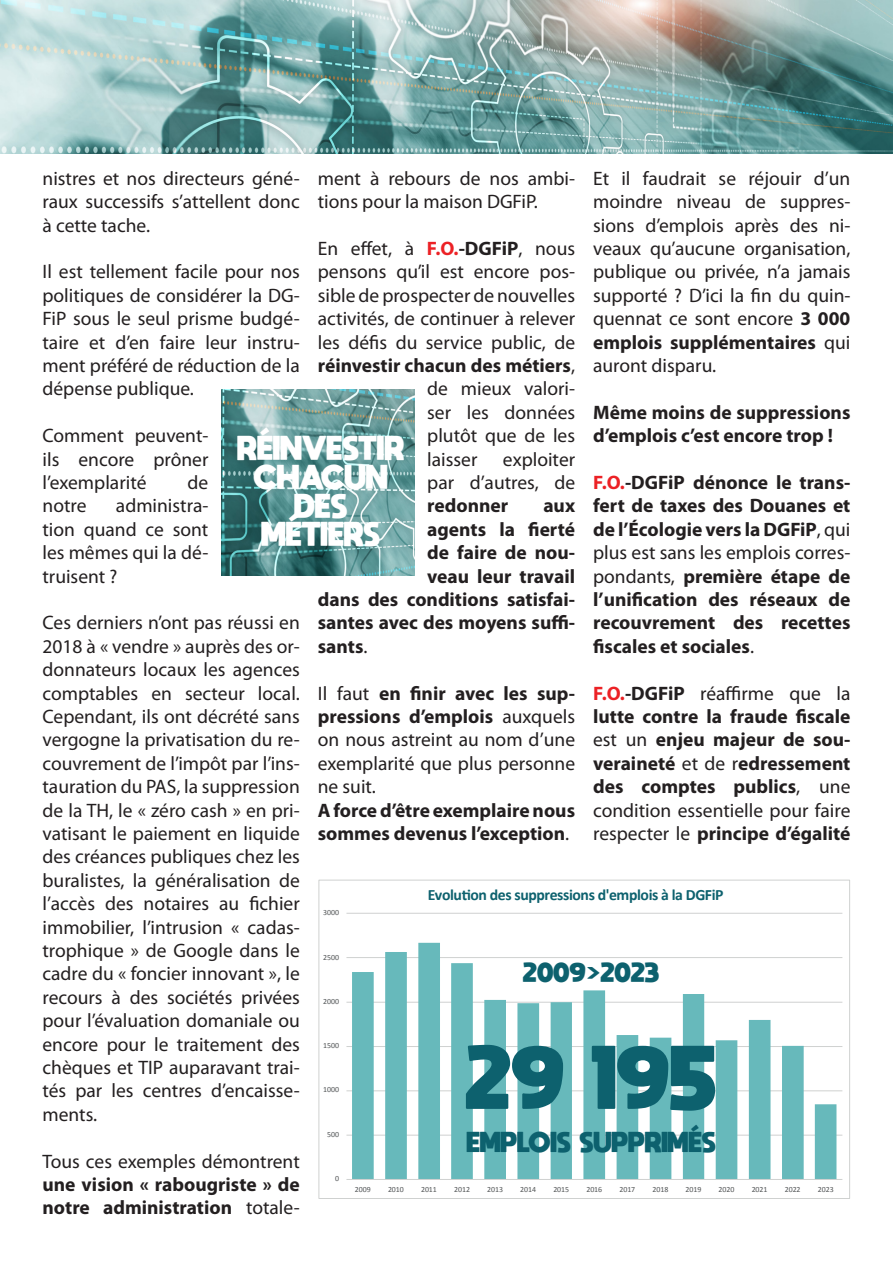
<style>
.page{position:relative;width:893px;height:1263px;background:#fff}
.page>*{position:absolute;margin:0;border:0;box-sizing:border-box;transform-origin:0 0}
.t1{font:800 63.15px "moon get";color:#0d616e}
.t2{font:800 24px/28.8px "moon get";color:#fff;text-align:center}
.t3{font:800 20.25px "moon get";color:#0d616e}
.t4{font:19.5px/23.4px "Myriad Pro";color:#231f20;text-align:justify}
.t5{font:700 19.5px/23.4px "Myriad Pro";color:#231f20;text-align:justify}
.t6{font:800 19.2px "moon get";color:#0d616e}
.t7{font:700 15.75px "Calibri";letter-spacing:-.025em;color:#0d616e}
.t8{font:7.95px "Calibri";letter-spacing:-.005em;color:#515455}
.s1{font-weight:700}
.s2{color:#ec2125}
.s3{font-weight:400}
.s4{font-weight:700;color:#ec2125}
</style>
<div class="page">
<hr style="left:346px;top:1135px;width:496px;height:1px;background:#cfd1d0">
<hr style="left:346px;top:1090px;width:496px;height:1px;background:#cfd1d0">
<hr style="left:346px;top:1046px;width:496px;height:1px;background:#cfd1d0">
<hr style="left:346px;top:1002px;width:496px;height:1px;background:#cfd1d0">
<hr style="left:346px;top:957px;width:496px;height:1px;background:#cfd1d0">
<hr style="left:346px;top:913px;width:496px;height:1px;background:#cfd1d0">
<svg style="left:352px;top:943px;width:484px;height:236px"></svg>
<hr style="left:346px;top:1179px;width:496px;height:1px;background:#cfd1d0">
<img style="left:0;top:0;width:893px;height:153px">
<img style="left:222px;top:389px;width:192px;height:187px">
<p class="t4" style="left:593px;top:166px;width:259px">Et il faudrait se réjouir d’un moindre niveau de suppres&shy;sions d’emplois après des ni&shy;veaux qu’aucune organisation, publique ou privée, n’a jamais supporté ? D’ici la fin du quin&shy;quennat ce sont encore <span class="s1">3 000 emplois supplémentaires</span> qui auront disparu.</p>
<p class="t5" style="left:593px;top:400px;width:259px">Même moins de suppressions d’emplois c’est encore trop !</p>
<p class="t5" style="left:593px;top:470px;width:259px"><span class="s2">F.O.</span>-DGFiP dénonce le trans&shy;fert de taxes des Douanes et de l’Écologie vers la DGFiP<span class="s3">, qui plus est sans les emplois corres&shy;pondants,</span> première étape de l’unification des réseaux de recouvrement des recettes fiscales et sociales<span class="s3">.</span></p>
<p class="t5" style="left:593px;top:681px;width:259px"><span class="s2">F.O.</span>-DGFiP <span class="s3">réaffirme que la </span>lutte contre la fraude fiscale <span class="s3">est un</span> enjeu majeur de sou&shy;veraineté <span class="s3">et de r</span>edressement des comptes publics<span class="s3">, une condition essentielle pour faire respecter le</span> principe d’égalité</p>
<p class="t4" style="left:43px;top:166px;width:259px">nistres et nos directeurs géné&shy;raux successifs s’attellent donc à cette tache.</p>
<p class="t4" style="left:43px;top:260px;width:259px">Il est tellement facile pour nos politiques de considérer la DG-FiP sous le seul prisme budgé&shy;taire et d’en faire leur instru&shy;ment préféré de réduction de la dépense publique.</p>
<p class="t4" style="left:43px;top:424px;width:167px">Comment peuvent&shy;ils encore prôner l’exemplarité</p>
<p class="t4" style="left:318px;top:166px;width:259px">ment à rebours de nos ambi&shy;tions pour la maison DGFiP.</p>
<p class="t4" style="left:318px;top:236px;width:259px">En effet, à <span class="s4">F.O.</span><span class="s1">-DGFiP</span>, nous</p>
<p class="t4" style="left:318px;top:260px;width:259px">pensons qu’il est encore pos-</p>
<p class="t4" style="left:318px;top:283px;width:259px">sible de prospecter de nouvelles</p>
<p class="t4" style="left:318px;top:307px;width:259px">activités, de continuer à relever</p>
<p class="t4" style="left:318px;top:330px;width:259px">les défis du service public, de</p>
<p class="t5" style="left:318px;top:353px;width:259px">réinvestir chacun des métiers<span class="s3">,</span></p>
<p class="t4" style="left:427px;top:377px;width:149px">de mieux valori-</p>
<p class="t4" style="left:427px;top:400px;width:149px">ser les données</p>
<p class="t4" style="left:427px;top:424px;width:149px">plutôt que de les</p>
<p class="t4" style="left:427px;top:447px;width:52px">laisser</p>
<p class="t2" style="left:238px;top:432px;width:168px">RÉINVESTIR</p>
<p class="t2" style="left:254px;top:461px;width:136px">CHACUN<br>DES</p>
<p class="t4" style="left:427px;top:447px;width:149px;text-indent:76px">exploiter par d’autres, de <span class="s1">redonner</span></p>
<p class="t4" style="left:188px;top:470px;width:22px">de</p>
<p class="t4" style="left:43px;top:494px;width:167px;text-indent:73px">administra&shy;tion quand ce sont les mêmes qui la dé&shy;truisent ?</p>
<p class="t4" style="left:43px;top:611px;width:259px">Ces derniers n’ont pas réussi en 2018 à « vendre » auprès des or&shy;donnateurs locaux les agences comptables en secteur local.<br>Cependant, ils ont décrété sans vergogne la privatisation du re&shy;couvrement de l’impôt par l’ins&shy;tauration du PAS, la suppression de la TH, le « zéro cash » en pri&shy;vatisant le paiement en liquide des créances publiques chez les buralistes, la généralisation de l’accès des notaires au fichier immobilier, l’intrusion « cadas&shy;trophique » de Google dans le cadre du « foncier innovant », le recours à des sociétés privées pour l’évaluation domaniale ou encore pour le traitement des chèques et TIP auparavant trai&shy;tés par les centres d’encaisse&shy;ments.</p>
<p class="t5" style="left:43px;top:1149px;width:259px"><span class="s3">Tous ces exemples démontrent </span>une vision « rabougriste » de notre administration <span class="s3">totale-</span></p>
<p class="t4" style="left:43px;top:494px;width:45px">notre</p>
<p class="t5" style="left:543px;top:493px;width:33px">aux</p>
<p class="t5" style="left:427px;top:517px;width:149px">agents la fierté</p>
<p class="t5" style="left:427px;top:540px;width:149px">de faire de nou-</p>
<p class="t5" style="left:427px;top:564px;width:149px">veau leur travail</p>
<p class="t5" style="left:318px;top:587px;width:259px">dans des conditions satisfai-</p>
<p class="t5" style="left:318px;top:610px;width:259px">santes avec des moyens suffi-</p>
<p class="t5" style="left:318px;top:634px;width:51px">sants<span class="s3">.</span></p>
<p class="t4" style="left:318px;top:681px;width:259px">Il faut <span class="s1">en finir avec les sup&shy;pressions d’emplois</span> auxquels on nous astreint au nom d’une exemplarité que plus personne ne suit.</p>
<p class="t5" style="left:318px;top:798px;width:259px">A force d’être exemplaire nous sommes devenus l’exception<span class="s3">.</span></p>
<p class="t2" style="left:262px;top:519px;width:120px">MÉTIERS</p>
<p class="t7" style="left:428px;top:885px;width:297px">Evolution des suppressions d'emplois à la DGFiP</p>
<p class="t8" style="left:323px;top:908px;width:17px">3000</p>
<p class="t8" style="left:323px;top:952px;width:17px">2500</p>
<p class="t6" style="left:523px;top:960px;width:138px">2009&gt;2023</p>
<p class="t8" style="left:323px;top:996px;width:17px">2000</p>
<p class="t8" style="left:323px;top:1040px;width:17px">1500</p>
<p class="t1" style="left:466px;top:1037px;width:253px">29 195</p>
<p class="t3" style="left:467px;top:1129px;width:251px">EMPLOIS SUPPRIMÉS</p>
<p class="t8" style="left:323px;top:1085px;width:17px">1000</p>
<p class="t8" style="left:327px;top:1129px;width:13px">500</p>
<p class="t8" style="left:335px;top:1174px;width:5px">0</p>
<p class="t8" style="left:355px;top:1184px;width:17px">2009</p>
<p class="t8" style="left:388px;top:1184px;width:17px">2010</p>
<p class="t8" style="left:421px;top:1184px;width:17px">2011</p>
<p class="t8" style="left:454px;top:1184px;width:17px">2012</p>
<p class="t8" style="left:487px;top:1184px;width:17px">2013</p>
<p class="t8" style="left:520px;top:1184px;width:17px">2014</p>
<p class="t8" style="left:553px;top:1184px;width:17px">2015</p>
<p class="t8" style="left:586px;top:1184px;width:17px">2016</p>
<p class="t8" style="left:619px;top:1184px;width:17px">2017</p>
<p class="t8" style="left:652px;top:1184px;width:17px">2018</p>
<p class="t8" style="left:686px;top:1184px;width:17px">2019</p>
<p class="t8" style="left:719px;top:1184px;width:17px">2020</p>
<p class="t8" style="left:752px;top:1184px;width:17px">2021</p>
<p class="t8" style="left:785px;top:1184px;width:17px">2022</p>
<p class="t8" style="left:818px;top:1184px;width:17px">2023</p>
</div>
